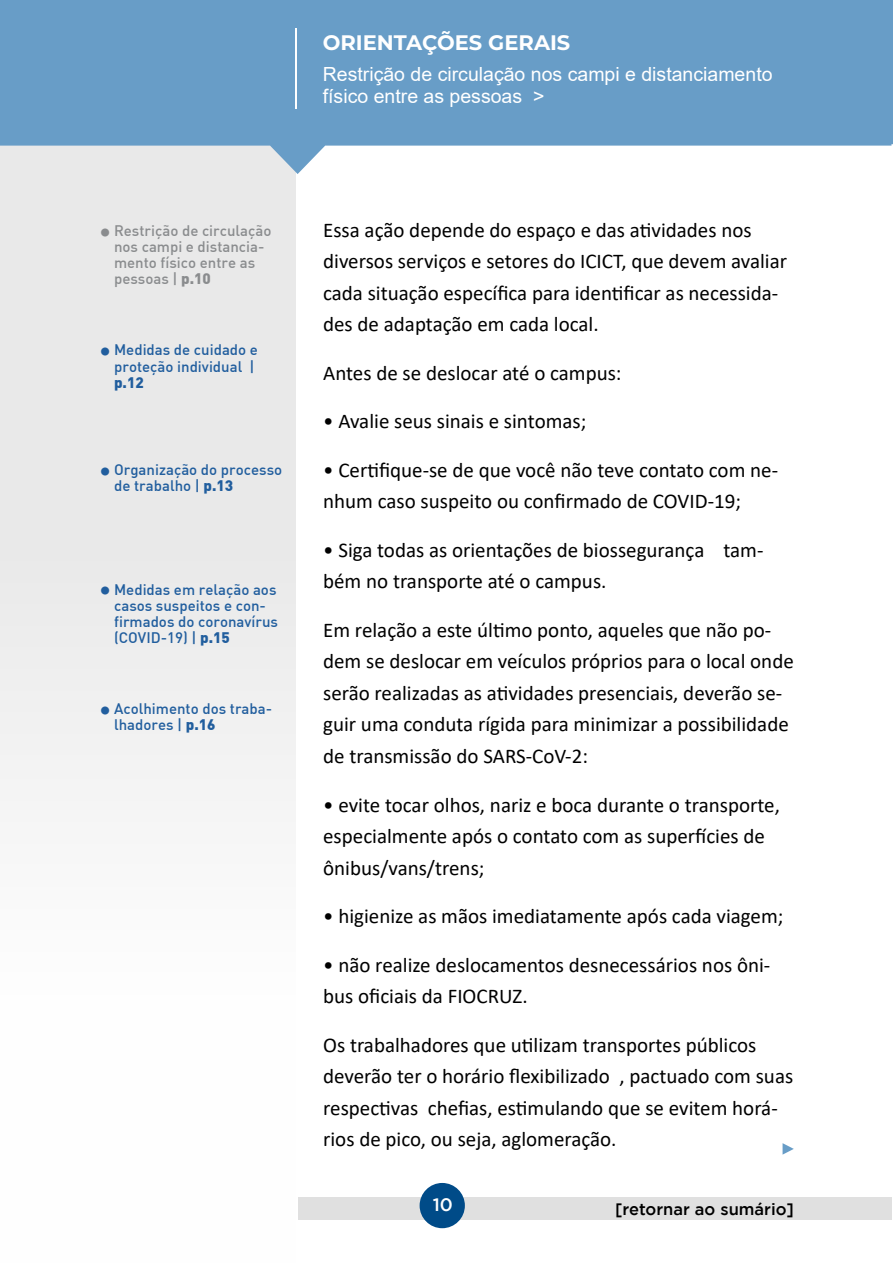
<style>
.page{position:relative;width:893px;height:1263px;background:#fff}
.page>*{position:absolute;margin:0;border:0;box-sizing:border-box;transform-origin:0 0}
.t1{font:700 27px "Gotham";color:#215e9e}
.t2{font:700 27px "Gotham";color:#8a8c8e}
.t3{font:21px/31.5px "Calibri";color:#000}
.t4{font:700 21px "Montserrat";color:#fff}
.t5{font:19.5px/21.8px "Arial";color:#fff}
.t6{font:500 18px "Gotham";color:#fff}
.t7{font:500 16.5px "Gotham";color:#000}
.t8{font:500 15px/16px "DIN";color:#215e9e}
.t9{font:500 15px/16px "DIN";color:#8a8c8e}
.t10{font:900 15px "DIN";color:#215e9e}
.s1{font-weight:900}
</style>
<div class="page">
<div style="left:298px;top:1197px;width:594px;height:23px;background:#e0e0e0"></div>
<div style="left:420px;top:1183px;width:45px;height:45px;background:#004b88;border-radius:50%"></div>
<div style="left:0;top:133px;width:296px;height:1130px;background:linear-gradient(to right,#f2f2f2,#f2f2f2)"></div>
<svg style="left:0;top:0;width:893px;height:174px;background:#7eabce"></svg>
<hr style="left:295px;top:28px;width:2px;height:81px;background:#fff">
<svg style="left:783px;top:1143px;width:11px;height:11px"></svg>
<p class="t4" style="left:323px;top:28px;width:249px">ORIENTAÇÕES GERAIS</p>
<p class="t5" style="left:323px;top:63px;width:451px">Restrição de circulação nos campi e distanciamento físico entre as pessoas &gt;</p>
<p class="t9" style="left:114px;top:222px;width:159px">Restrição de circulação nos campi e distancia&shy;mento físico entre as pessoas | <span class="s1">p.10</span></p>
<p class="t2" style="left:98px;top:216px;width:15px">•</p>
<p class="t8" style="left:114px;top:341px;width:145px">Medidas de cuidado e proteção individual |</p>
<p class="t10" style="left:114px;top:372px;width:31px">p.12</p>
<p class="t1" style="left:98px;top:336px;width:15px">•</p>
<p class="t8" style="left:114px;top:461px;width:170px">Organização do processo de trabalho | <span class="s1">p.13</span></p>
<p class="t1" style="left:98px;top:456px;width:15px">•</p>
<p class="t8" style="left:114px;top:581px;width:166px">Medidas em relação aos casos suspeitos e con&shy;firmados do coronavírus (COVID-19) | <span class="s1">p.15</span></p>
<p class="t1" style="left:98px;top:575px;width:15px">•</p>
<p class="t8" style="left:114px;top:700px;width:160px">Acolhimento dos traba&shy;lhadores | <span class="s1">p.16</span></p>
<p class="t1" style="left:98px;top:695px;width:15px">•</p>
<p class="t3" style="left:323px;top:214px;width:465px">Essa ação depende do espaço e das atividades nos diversos serviços e setores do ICICT, que devem avaliar cada situação específica para identificar as necessida&shy;des de adaptação em cada local.</p>
<p class="t3" style="left:323px;top:357px;width:300px">Antes de se deslocar até o campus:</p>
<p class="t3" style="left:323px;top:405px;width:265px">• Avalie seus sinais e sintomas;</p>
<p class="t3" style="left:323px;top:454px;width:456px">• Certifique-se de que você não teve contato com ne&shy;nhum caso suspeito ou confirmado de COVID-19;</p>
<p class="t3" style="left:323px;top:534px;width:442px">• Siga todas as orientações de biossegurança tam&shy;bém no transporte até o campus.</p>
<p class="t3" style="left:323px;top:614px;width:472px">Em relação a este último ponto, aqueles que não po&shy;dem se deslocar em veículos próprios para o local onde serão realizadas as atividades presenciais, deverão se&shy;guir uma conduta rígida para minimizar a possibilidade de transmissão do SARS-CoV-2:</p>
<p class="t3" style="left:323px;top:788px;width:458px">• evite tocar olhos, nariz e boca durante o transporte, especialmente após o contato com as superfícies de ônibus/vans/trens;</p>
<p class="t3" style="left:323px;top:900px;width:462px">• higienize as mãos imediatamente após cada viagem;</p>
<p class="t3" style="left:323px;top:948px;width:449px">• não realize deslocamentos desnecessários nos ôni&shy;bus oficiais da FIOCRUZ.</p>
<p class="t3" style="left:323px;top:1028px;width:472px">Os trabalhadores que utilizam transportes públicos deverão ter o horário flexibilizado , pactuado com suas respectivas chefias, estimulando que se evitem horá&shy;rios de pico, ou seja, aglomeração.</p>
<p class="t6" style="left:433px;top:1195px;width:22px">10</p>
<p class="t7" style="left:615px;top:1199px;width:180px">[retornar ao sumário]</p>
</div>
